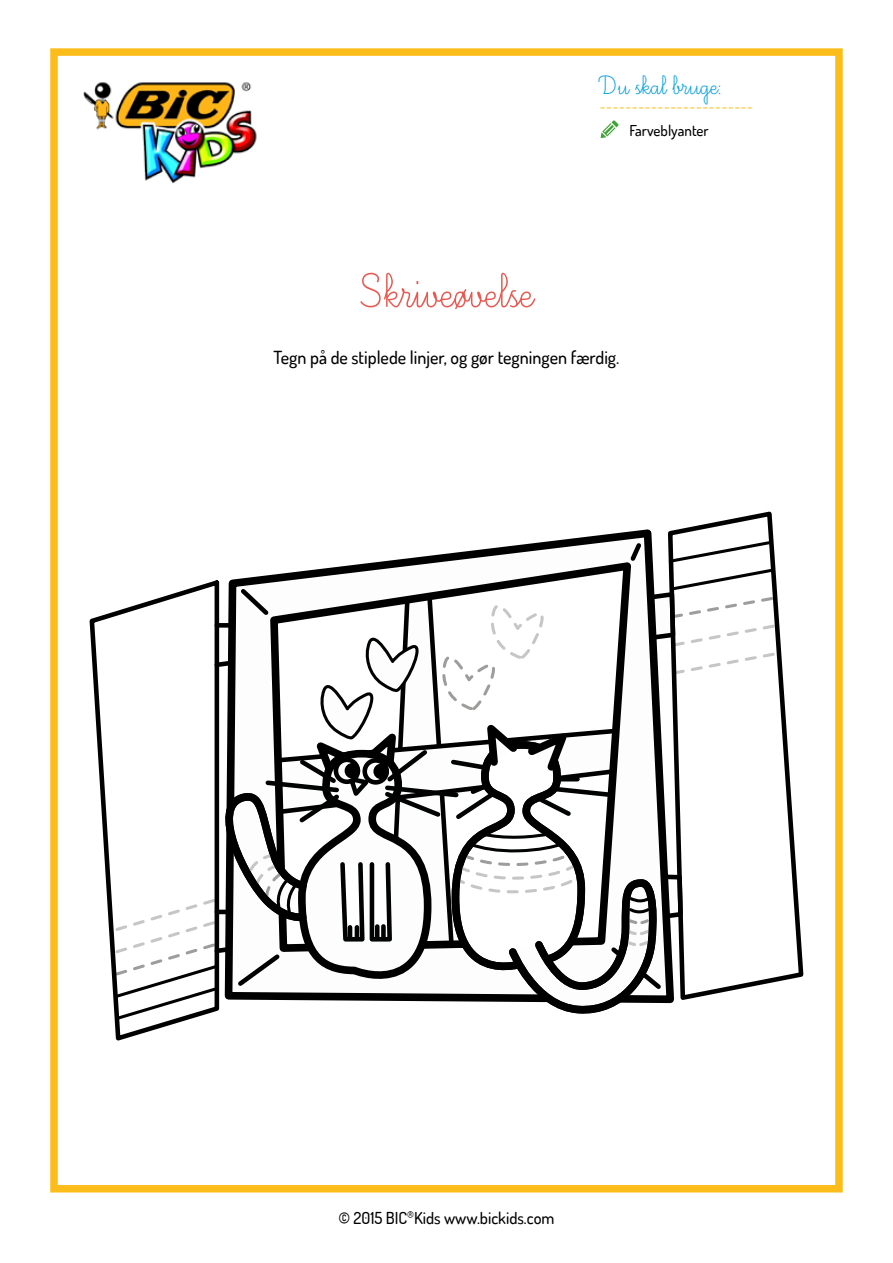
<style>
.page{position:relative;width:893px;height:1263px;background:#fff}
.page>*{position:absolute;margin:0;border:0;box-sizing:border-box;transform-origin:0 0}
.t1{font:60px "Ecriture A Romain Orne";color:#eb5850}
.t2{font:33px "Ecriture A Romain Orne";color:#009fe3}
.t3{font:500 18px "Dosis";color:#000}
.t4{font:18px "Minion Pro";color:#fcbd1b}
.t5{font:500 16.5px "Dosis";color:#000}
.t6{font:500 15px "Dosis";color:#000}
</style>
<div class="page">
<div style="left:50px;top:48px;width:793px;height:1144px;border:8px solid #fcbd1b"></div>
<img style="left:83px;top:82px;width:174px;height:101px">
<svg style="left:455px;top:289px;width:12px;height:21px"></svg>
<svg style="left:601px;top:120px;width:18px;height:18px"></svg>
<svg style="left:89px;top:612px;width:91px;height:429px"></svg>
<svg style="left:668px;top:511px;width:136px;height:470px"></svg>
<svg style="left:113px;top:539px;width:669px;height:483px"></svg>
<h2 class="t2" style="left:600px;top:69px;width:124px">Du skal bruge:</h2>
<p class="t4" style="left:600px;top:94px;width:155px">------------------------</p>
<p class="t6" style="left:629px;top:121px;width:81px">Farveblyanter</p>
<h1 class="t1" style="left:360px;top:262px;width:174px">Skriveovelse</h1>
<p class="t3" style="left:274px;top:346px;width:347px">Tegn på de stiplede linjer, og gør tegningen færdig.</p>
<p class="t5" style="left:338px;top:1207px;width:218px">© 2015 BIC<sup>®</sup>Kids www.bickids.com</p>
</div>
